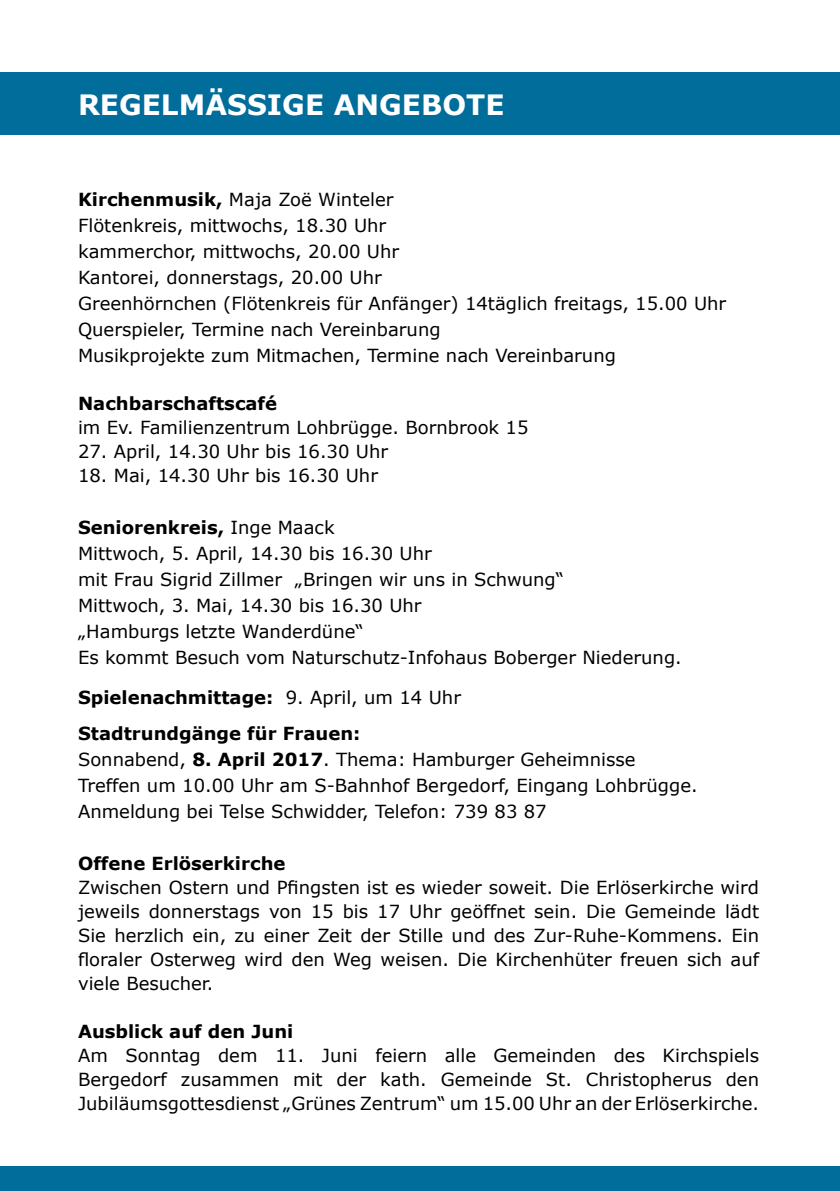
<style>
.page{position:relative;width:840px;height:1191px;background:#fff}
.page>*{position:absolute;margin:0;border:0;box-sizing:border-box;transform-origin:0 0}
.t1{font:700 28px "Verdana";color:#fff}
.t2{font:18px/26px "Verdana";color:#000}
.t3{font:700 18px/36px "Verdana";color:#000}
.s1{font-weight:700}
.s2{font-weight:400}
</style>
<div class="page">
<div style="left:0;top:1166px;width:839px;height:25px;background:#006d9b"></div>
<hr style="left:839px;top:0;width:1px;height:1191px;background:#006d9b">
<div style="left:0;top:72px;width:839px;height:62px;background:#006d9b"></div>
<h1 class="t1" style="left:78px;top:85px;width:43px">Regelm</h1>
<h1 class="t1" style="left:205px;top:85px;width:81px">äSSige</h1>
<h1 class="t1" style="left:333px;top:85px;width:44px">Angeb</h1>
<h1 class="t1" style="left:442px;top:85px;width:43px">ote</h1>
<p class="t2" style="left:78px;top:186px;width:649px"><span class="s1">Kirchenmusik,</span> Maja Zoë Winteler<br>Flötenkreis, mittwochs, 18.30 Uhr<br>kammerchor, mittwochs, 20.00 Uhr<br>Kantorei, donnerstags, 20.00 Uhr<br>Greenhörnchen (Flötenkreis für Anfänger) 14täglich freitags, 15.00 Uhr Querspieler, Termine nach Vereinbarung<br>Musikprojekte zum Mitmachen, Termine nach Vereinbarung</p>
<p class="t3" style="left:78px;top:385px;width:200px">Nachbarschaftscafé</p>
<p class="t2" style="left:78px;top:414px;width:451px">im Ev. Familienzentrum Lohbrügge. Bornbrook 15</p>
<p class="t2" style="left:78px;top:438px;width:311px">27. April, 14.30 Uhr bis 16.30 Uhr</p>
<p class="t2" style="left:78px;top:462px;width:301px">18. Mai, 14.30 Uhr bis 16.30 Uhr</p>
<p class="t2" style="left:78px;top:514px;width:605px"><span class="s1">Seniorenkreis,</span> Inge Maack<br>Mittwoch, 5. April, 14.30 bis 16.30 Uhr<br>mit Frau Sigrid Zillmer „Bringen wir uns in Schwung“<br>Mittwoch, 3. Mai, 14.30 bis 16.30 Uhr<br>„Hamburgs letzte Wanderdüne“<br>Es kommt Besuch vom Naturschutz-Infohaus Boberger N iederung.</p>
<p class="t3" style="left:78px;top:678px;width:384px">Spielenachmittage: <span class="s2">9. April, um 14 Uhr<br></span>Stadtrundgänge für Frauen:</p>
<p class="t2" style="left:78px;top:746px;width:620px">Sonnabend, <span class="s1">8. April 2017</span>. Thema: Hamburger Geheimnisse<br>Treffen um 10.00 Uhr am S-Bahnhof Bergedorf, Eingang Lohbrügge.<br>Anmeldung bei Telse Schwidder, Telefon: 739 83 87</p>
<p class="t3" style="left:78px;top:844px;width:209px">Offene Erlöserkirche</p>
<p class="t2" style="left:78px;top:875px;width:682px;line-height:24px;text-align:justify">Zwischen Ostern und Pfingsten ist es wieder soweit. Die Erlöserkirche wird jeweils donnerstags von 15 bis 17 Uhr geöffnet sein. Die Gemeinde lädt Sie herzlich ein, zu einer Zeit der Stille und des Zur-Ruhe-Kommens. Ein floraler Osterweg wird den Weg weisen. Die Kirchenhüter freuen sich auf viele Besucher.</p>
<p class="t3" style="left:78px;top:1012px;width:217px">Ausblick auf den Juni</p>
<p class="t2" style="left:78px;top:1043px;width:682px;line-height:24px;text-align:justify">Am Sonntag dem 11. Juni feiern alle Gemeinden des Kirchspiels Bergedorf zusammen mit der kath. Gemeinde St. Christopherus den Jubiläumsgottesdienst „Grünes Zentrum“ um 15.00 Uhr an der Erlöserkirche.</p>
</div>
